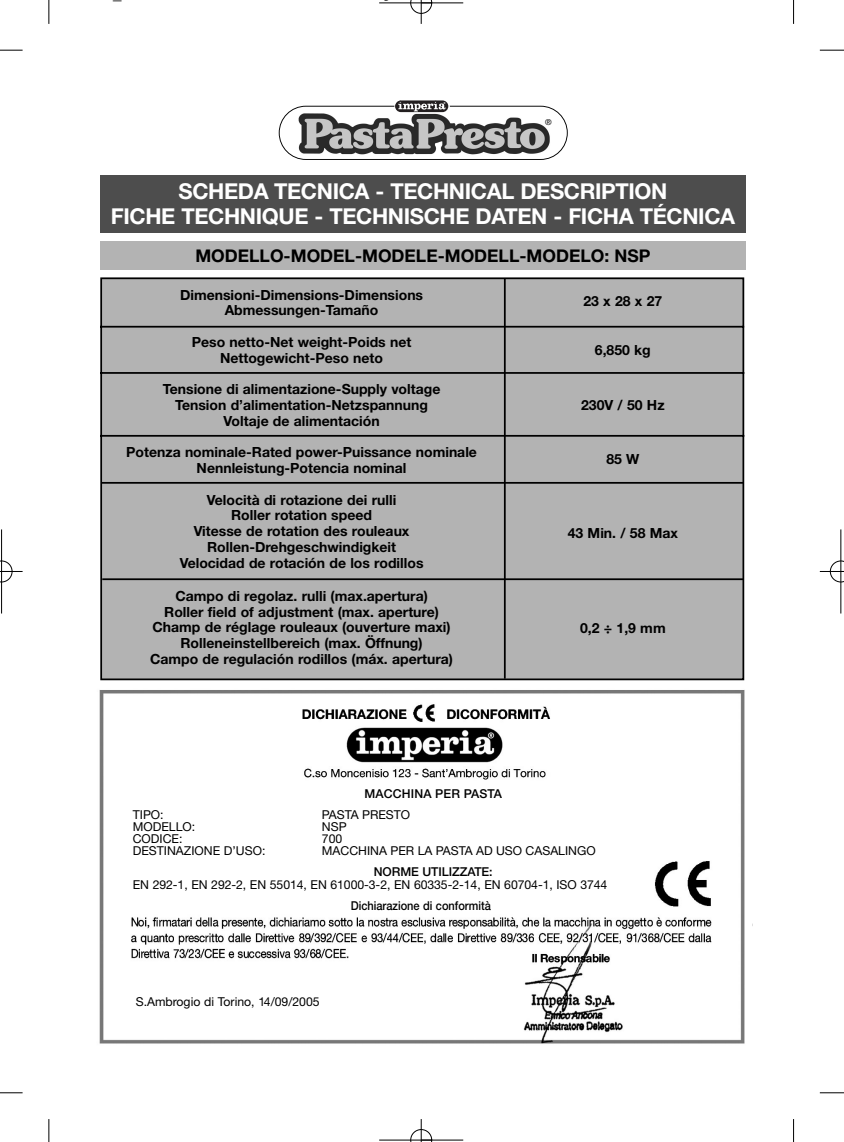
<style>
.page{position:relative;width:844px;height:1142px;background:#fff}
.page>*{position:absolute;margin:0;border:0;box-sizing:border-box;transform-origin:0 0}
.t1{font:700 21.88px/24.5px "Helvetica Neue";letter-spacing:-.015em;color:#fff;text-align:center}
.t2{font:700 17.5px "Helvetica Neue";color:#000}
.t3{font:700 14px/15.8px "Helvetica Neue";color:#000;text-align:center}
.t4{font:14px "Courier";color:#000}
.t5{font:12.25px "Helvetica Neue";color:#000}
.t6{font:500 12.25px "Helvetica Neue";color:#000}
.t7{font:500 12.25px "Helvetica Neue";color:#000;scale:.9 1}
.t8{font:8.22px "Helvetica Neue";color:#000}
</style>
<div class="page">
<div style="left:100px;top:240px;width:645px;height:29px;background:#b3b3b3"></div>
<div style="left:100px;top:175px;width:645px;height:58px;background:#4d4d4d"></div>
<div style="left:100px;top:277px;width:645px;height:404px;background:#b3b3b3"></div>
<hr style="left:504px;top:279px;width:1px;height:399px;background:#000">
<hr style="left:102px;top:482px;width:641px;height:1px;background:#000">
<img style="left:294px;top:110px;width:261px;height:49px">
<div style="left:279px;top:106px;width:288px;height:54px;border:2px solid #000;border-radius:27px"></div>
<svg style="left:394px;top:100px;width:56px;height:13px"></svg>
<svg style="left:395px;top:100px;width:53px;height:12px"></svg>
<hr style="left:102px;top:578px;width:641px;height:2px;background:#000">
<img style="left:99px;top:690px;width:646px;height:354px">
<div style="left:134px;top:992px;width:198px;height:44px;background:#fff"></div>
<svg style="left:48px;top:0;width:2px;height:24px"></svg>
<svg style="left:0;top:50px;width:23px;height:1px"></svg>
<svg style="left:793px;top:0;width:1px;height:24px"></svg>
<svg style="left:819px;top:50px;width:24px;height:1px"></svg>
<svg style="left:48px;top:1119px;width:2px;height:22px"></svg>
<svg style="left:0;top:1092px;width:23px;height:1px"></svg>
<svg style="left:793px;top:1119px;width:1px;height:22px"></svg>
<svg style="left:819px;top:1092px;width:24px;height:1px"></svg>
<hr style="left:379px;top:3px;width:84px;height:1px;background:#000">
<hr style="left:379px;top:1139px;width:84px;height:1px;background:#000">
<hr style="left:1px;top:529px;width:1px;height:84px;background:#000">
<hr style="left:840px;top:529px;width:1px;height:84px;background:#000">
<svg style="left:410px;top:0;width:22px;height:24px"></svg>
<svg style="left:410px;top:1119px;width:22px;height:22px"></svg>
<svg style="left:0;top:560px;width:23px;height:22px"></svg>
<svg style="left:819px;top:560px;width:24px;height:22px"></svg>
<p class="t4" style="left:113px;top:-11px;width:10px">_</p>
<p class="t8" style="left:545px;top:119px;width:8px">®</p>
<h1 class="t1" style="left:111px;top:181px;width:625px">SCHEDA TECNICA - TECHNICAL DESCRIPTION<br>FICHE TECHNIQUE - TECHNISCHE DATEN - FICHA TÉCNICA</h1>
<p class="t2" style="left:195px;top:249px;width:456px">MODELLO-MODEL-MODELE-MODELL-MODELO: NSP</p>
<p class="t3" style="left:180px;top:288px;width:244px">Dimensioni-Dimensions-Dimensions<br>Abmessungen-Tamaño</p>
<p class="t3" style="left:192px;top:335px;width:221px">Peso netto-Net weight-Poids net<br>Nettogewicht-Peso neto</p>
<p class="t3" style="left:163px;top:382px;width:279px">Tensione di alimentazione-Supply voltage<br>Tension d’alimentation-Netzspannung<br>Voltaje de alimentación</p>
<p class="t3" style="left:126px;top:445px;width:352px">Potenza nominale-Rated power-Puissance nominale<br>Nennleistung-Potencia nominal</p>
<p class="t3" style="left:180px;top:493px;width:245px">Velocità di rotazione dei rulli<br>Roller rotation speed<br>Vitesse de rotation des rouleaux<br>Rollen-Drehgeschwindigkeit<br>Velocidad de rotación de los rodillos</p>
<p class="t3" style="left:150px;top:589px;width:304px">Campo di regolaz. rulli (max.apertura)<br>Roller field of adjustment (max. aperture)<br>Champ de réglage rouleaux (ouverture maxi)<br>Rolleneinstellbereich (max. Öffnung)<br>Campo de regulación rodillos (máx. apertura)</p>
<p class="t6" style="left:364px;top:788px;width:139px">MACCHINA PER PASTA</p>
<p class="t3" style="left:583px;top:294px;width:80px">23 x 28 x 27</p>
<p class="t3" style="left:594px;top:343px;width:57px">6,850 kg</p>
<p class="t3" style="left:581px;top:398px;width:85px">230V / 50 Hz</p>
<p class="t3" style="left:606px;top:452px;width:35px">85 W</p>
<p class="t3" style="left:567px;top:526px;width:112px">43 Min. / 58 Max</p>
<p class="t3" style="left:580px;top:620px;width:87px">0,2 ÷ 1,9 mm</p>
<p class="t5" style="left:133px;top:809px;width:32px">TIPO:</p>
<p class="t5" style="left:322px;top:809px;width:90px">PASTA PRESTO</p>
<p class="t5" style="left:133px;top:821px;width:64px">MODELLO:</p>
<p class="t5" style="left:322px;top:821px;width:26px">NSP</p>
<p class="t5" style="left:133px;top:834px;width:51px">CODICE:</p>
<p class="t5" style="left:322px;top:834px;width:22px">700</p>
<p class="t5" style="left:133px;top:846px;width:134px">DESTINAZIONE D’USO:</p>
<p class="t5" style="left:322px;top:846px;width:275px">MACCHINA PER LA PASTA AD USO CASALINGO</p>
<p class="t6" style="left:373px;top:867px;width:120px">NORME UTILIZZATE:</p>
<p class="t5" style="left:133px;top:879px;width:476px">EN 292-1, EN 292-2, EN 55014, EN 61000-3-2, EN 60335-2-14, EN 60704-1, ISO 3744</p>
<p class="t7" style="left:350px;top:900px;width:157px">Dichiarazione di conformità</p>
<p class="t5" style="left:136px;top:996px;width:185px">S.Ambrogio di Torino, 14/09/2005</p>
</div>
